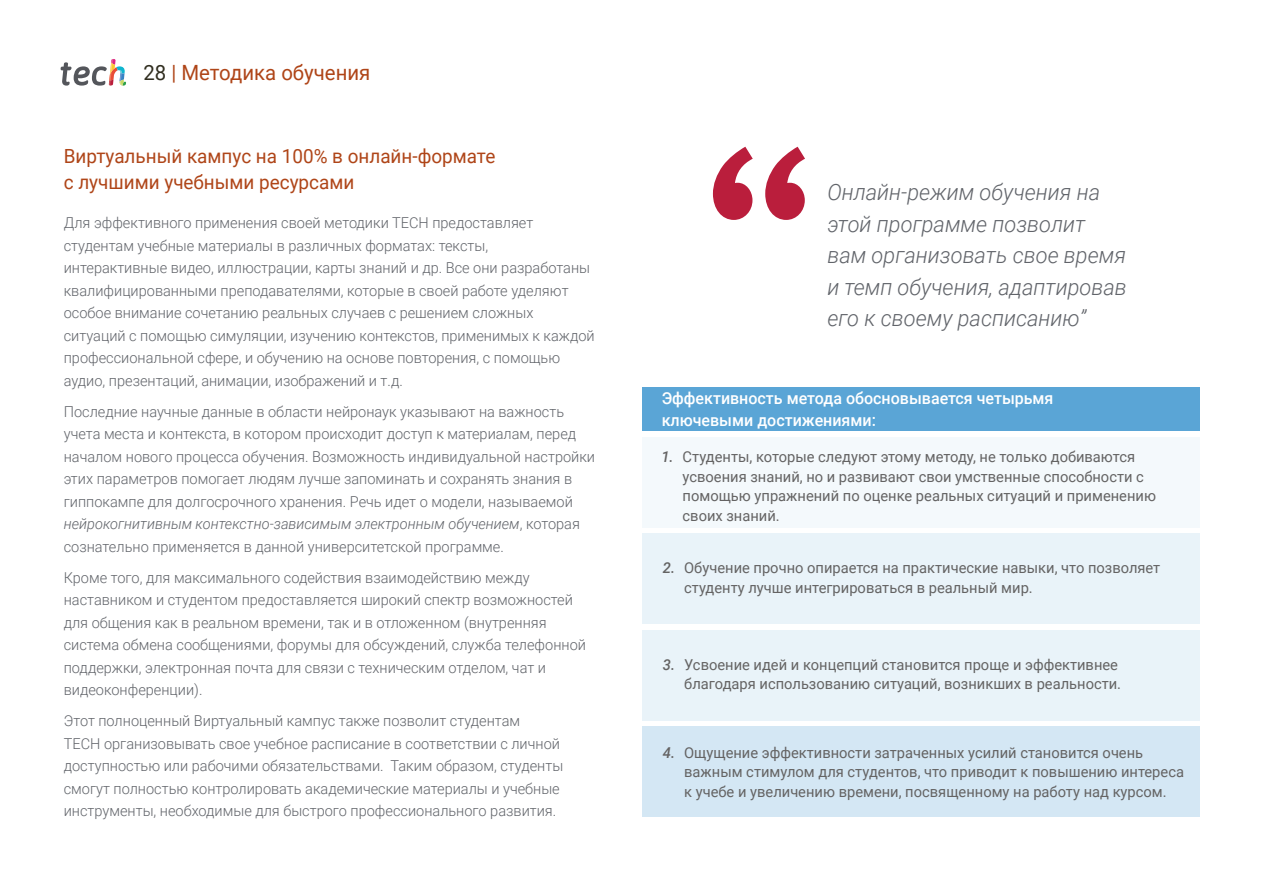
<style>
.page{position:relative;width:1263px;height:893px;background:#fff}
.page>*{position:absolute;margin:0;border:0;box-sizing:border-box;transform-origin:0 0}
.t1{font:italic 300 22.5px/31.5px "Roboto";color:#61646a}
.t2{font:21px "Roboto";color:#af4518}
.t3{font:19.5px/25.5px "Roboto";color:#af4518}
.t4{font:500 16.5px/22.5px "Roboto";color:#fff}
.t5{font:300 15px/22.5px "Roboto";color:#61646a}
.t6{font:15px/19.5px "Roboto";color:#646363}
.s1{color:#312e20}
.s2{font-style:italic}
.s3{font-weight:500;font-style:italic}
</style>
<div class="page">
<svg style="left:61px;top:59px;width:65px;height:27px"></svg>
<svg style="left:713px;top:147px;width:92px;height:73px"></svg>
<div style="left:642px;top:387px;width:557px;height:44px;background:#5aa5d6"></div>
<div style="left:642px;top:726px;width:557px;height:90px;background:#d4e7f4"></div>
<div style="left:642px;top:630px;width:557px;height:90px;background:#e9f3f9"></div>
<div style="left:642px;top:534px;width:557px;height:90px;background:#e9f3f9"></div>
<div style="left:642px;top:437px;width:557px;height:90px;background:#f4f9fc"></div>
<h2 class="t2" style="left:144px;top:57px;width:228px"><span class="s1">28</span> | Методика обучения</h2>
<h3 class="t3" style="left:64px;top:143px;width:433px">Виртуальный кампус на 100% в онлайн-формате с лучшими учебными ресурсами</h3>
<p class="t5" style="left:64px;top:211px;width:532px">Для эффективного применения своей методики TECH предоставляет студентам учебные материалы в различных форматах: тексты, интерактивные видео, иллюстрации, карты знаний и др. Все они разработаны квалифицированными преподавателями, которые в своей работе уделяют особое внимание сочетанию реальных случаев с решением сложных ситуаций с помощью симуляции, изучению контекстов, применимых к каждой профессиональной сфере, и обучению на основе повторения, с помощью аудио, презентаций, анимации, изображений и т.д.</p>
<p class="t5" style="left:64px;top:400px;width:533px">Последние научные данные в области нейронаук указывают на важность учета места и контекста, в котором происходит доступ к материалам, перед началом нового процесса обучения. Возможность индивидуальной настройки этих параметров помогает людям лучше запоминать и сохранять знания в гиппокампе для долгосрочного хранения. Речь идет о модели, называемой <span class="s2">нейрокогнитивным контекстно-зависимым электронным обучением</span>, которая сознательно применяется в данной университетской программе.</p>
<p class="t5" style="left:64px;top:566px;width:524px">Кроме того, для максимального содействия взаимодействию между наставником и студентом предоставляется широкий спектр возможностей для общения как в реальном времени, так и в отложенном (внутренняя система обмена сообщениями, форумы для обсуждений, служба телефонной поддержки, электронная почта для связи с техническим отделом, чат и видеоконференции).</p>
<p class="t5" style="left:64px;top:709px;width:501px">Этот полноценный Виртуальный кампус также позволит студентам<br>TECH организовывать свое учебное расписание в соответствии с личной доступностью или рабочими обязательствами. Таким образом, студенты смогут полностью контролировать академические материалы и учебные инструменты, необходимые для быстрого профессионального развития.</p>
<h1 class="t1" style="left:827px;top:176px;width:301px">Онлайн-режим обучения на этой программе позволит вам организовать свое время и темп обучения, адаптировав его к своему расписанию”</h1>
<p class="t4" style="left:662px;top:386px;width:393px">Эффективность метода обосновывается четырьмя ключевыми достижениями:</p>
<p class="t6" style="left:683px;top:446px;width:475px;text-indent:-21px"><span class="s3">1.</span> Студенты, которые следуют этому методу, не только добиваются усвоения знаний, но и развивают свои умственные способности с помощью упражнений по оценке реальных ситуаций и применению своих знаний.</p>
<p class="t6" style="left:684px;top:558px;width:478px;text-indent:-21px"><span class="s3">2.</span> Обучение прочно опирается на практические навыки, что позволяет студенту лучше интегрироваться в реальный мир.</p>
<p class="t6" style="left:663px;top:654px;width:460px;text-align:right"><span class="s3">3.</span> Усвоение идей и концепций становится проще и эффективнее благодаря использованию ситуаций, возникших в реальности.</p>
<p class="t6" style="left:684px;top:742px;width:501px;text-indent:-21px"><span class="s3">4.</span> Ощущение эффективности затраченных усилий становится очень важным стимулом для студентов, что приводит к повышению интереса к учебе и увеличению времени, посвященному на работу над курсом.</p>
</div>
